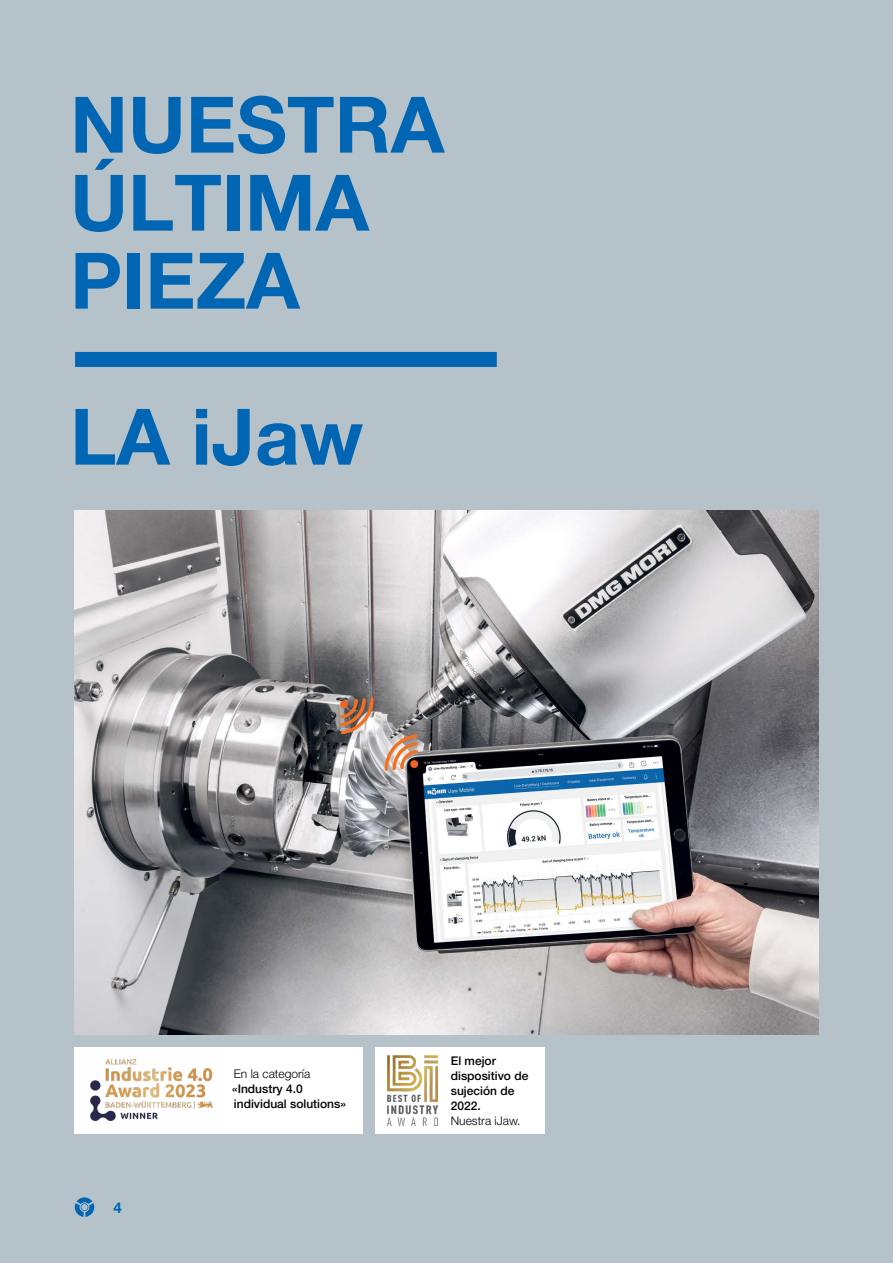
<style>
.page{position:relative;width:893px;height:1263px;background:#b5c2c9}
.page>*{position:absolute;margin:0;border:0;box-sizing:border-box;transform-origin:0 0}
.t1{font:700 78px/78px "Helvetica Neue LT Pro";color:#0066b3}
.t2{font:700 15px "Helvetica Neue LT Pro";color:#0066b3}
.t3{font:500 12px/15px "Helvetica Neue LT Pro";color:#000}
.t4{font:300 12px "Helvetica Neue LT Pro";color:#000}
</style>
<div class="page">
<svg style="left:75px;top:1197px;width:19px;height:20px"></svg>
<div style="left:75px;top:352px;width:422px;height:15px;background:#0066b3"></div>
<img style="left:74px;top:510px;width:745px;height:524px">
<div style="left:74px;top:1047px;width:288px;height:86px;background:#fff"></div>
<img style="left:90px;top:1059px;width:123px;height:63px">
<div style="left:375px;top:1047px;width:169px;height:86px;background:#fff"></div>
<img style="left:388px;top:1055px;width:50px;height:70px">
<svg style="left:383px;top:734px;width:37px;height:38px"></svg>
<svg style="left:338px;top:696px;width:37px;height:39px"></svg>
<h1 class="t1" style="left:70px;top:84px;width:376px">NUESTRA<br>ÚLTIMA<br>PIEZA</h1>
<h1 class="t1" style="left:70px;top:396px;width:295px">LA iJaw</h1>
<p class="t2" style="left:114px;top:1198px;width:10px">4</p>
<p class="t4" style="left:234px;top:1066px;width:78px">En la categoría</p>
<p class="t3" style="left:232px;top:1081px;width:115px">«Industry 4.0 individual solutions»</p>
<p class="t3" style="left:451px;top:1053px;width:79px">El mejor dispositivo de sujeción de<br>2022.</p>
<p class="t4" style="left:451px;top:1113px;width:71px">Nuestra iJaw.</p>
</div>
